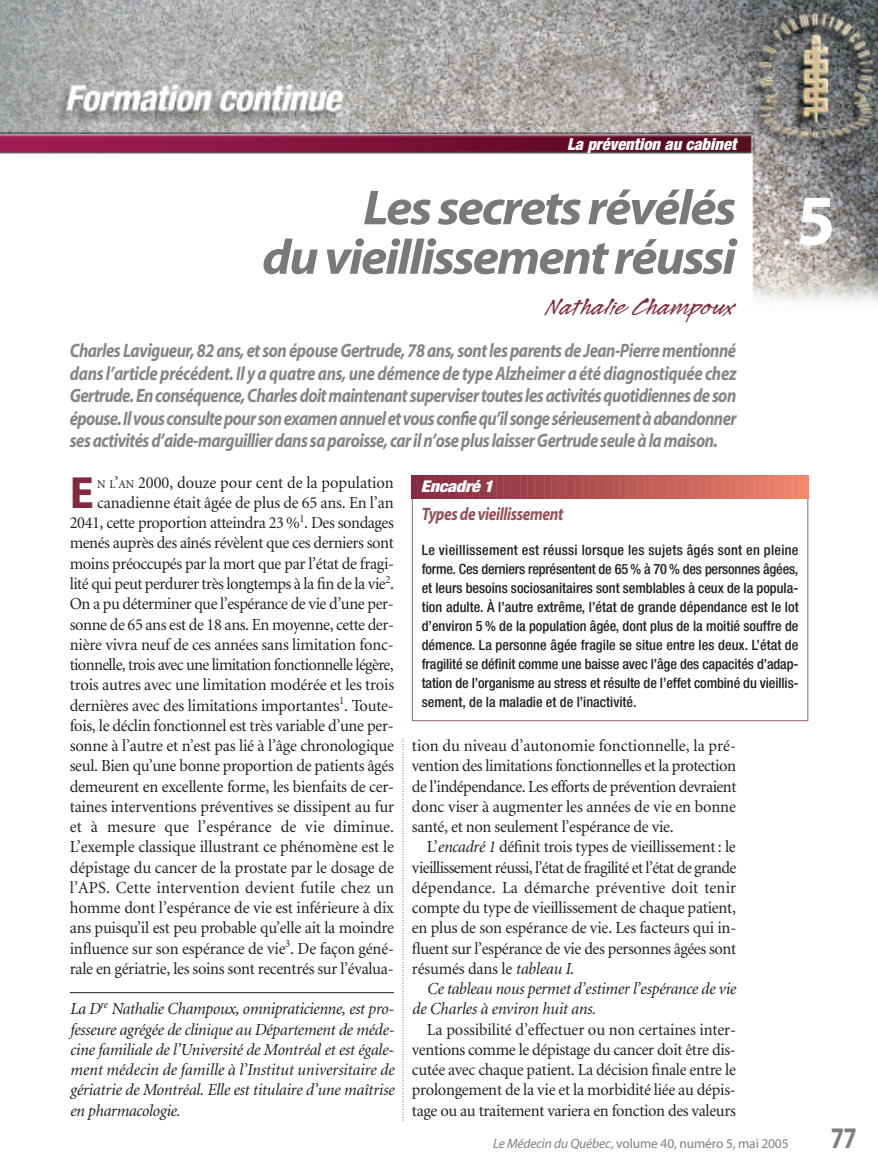
<style>
.page{position:relative;width:878px;height:1175px;background:#fff}
.page>*{position:absolute;margin:0;border:0;box-sizing:border-box;transform-origin:0 0}
.t1{font:700 72px "Myriad";color:#fff}
.t2{font:italic 700 49.5px/49.5px "Myriad";letter-spacing:-.035em;color:#77797b;text-align:right;scale:1.05 1}
.t3{font:700 45.3px "Myriad";color:#82293f}
.t4{font:700 30px "Myriad";color:#7d7f81;scale:.8 1}
.t5{font:27px "Legault Std";color:#82293f;scale:1.2 1}
.t6{font:italic 700 19.5px/22.5px "Myriad";letter-spacing:-.03em;color:#838588;text-align:justify;scale:.85 1}
.t7{font:italic 700 18px "Myriad";letter-spacing:-.025em;color:#944f56;scale:.85 1}
.t8{font:16.8px/20.2px "Minion";letter-spacing:-.015em;color:#231f20;text-align:justify}
.t9{font:italic 16.8px/20.2px "Minion";letter-spacing:-.015em;color:#231f20}
.t10{font:italic 900 condensed 16.5px "Helvetica Neue";color:#fff}
.t11{font:italic 900 condensed 16.2px "Helvetica Neue";letter-spacing:-.015em;color:#fff;scale:1.11 1}
.t12{font:500 condensed 14.25px/18.9px "Helvetica Neue";color:#231f20;text-align:justify}
.t13{font:13.5px "Myriad";letter-spacing:-.01em;color:#7d7f81}
.s1{font-size:11.85px}
.s2{font-style:italic}
</style>
<div class="page">
<img style="left:0;top:0;width:878px;height:303px">
<svg style="left:402px;top:739px;width:1px;height:381px"></svg>
<hr style="left:70px;top:992px;width:324px;height:1px;background:#231f20">
<svg style="left:412px;top:476px;width:396px;height:22px;background:#b65755"></svg>
<p class="t10" style="left:567px;top:138px;width:170px">La prévention au cabinet</p>
<h2 class="t2" style="left:262px;top:188px;width:453px">Les secrets révélés<br>du vieillissement réussi</h2>
<h3 class="t5" style="left:547px;top:289px;width:159px">Nathalie Champoux</h3>
<p class="t6" style="left:70px;top:341px;width:785px">Charles Lavigueur, 82 ans, et son épouse Gertrude, 78 ans, sont les parents de Jean-Pierre mentionné dans l’article précédent. Il y a quatre ans, une démence de type Alzheimer a été diagnostiquée chez Gertrude. En conséquence, Charles doit maintenant superviser toutes les activités quotidiennes de son épouse. Il vous consulte pour son examen annuel et vous confie qu’il songe sérieusement à abandonner ses activités d’aide-marguillier dans sa paroisse, car il n’ose plus laisser Gertrude seule à la maison.</p>
<h1 class="t1" style="left:796px;top:193px;width:40px">5</h1>
<p class="t8" style="left:70px;top:473px;width:326px;text-align:right"><span class="s1">N L</span>’<span class="s1">AN</span> 2000, douze pour cent de la population canadienne était âgée de plus de 65 ans. En l’an 2041, cette proportion atteindra 23 %<sup>1</sup>. Des sondages menés auprès des aînés révèlent que ces derniers sont moins préoccupés par la mort que par l’état de fragi&shy;lité qui peut perdurer très longtemps à la fin de la vie<sup>2</sup>.<br>On a pu déterminer que l’espérance de vie d’une per&shy;sonne de 65 ans est de 18 ans. En moyenne, cette der&shy;nière vivra neuf de ces années sans limitation fonc&shy;tionnelle, trois avec une limitation fonctionnelle légère, trois autres avec une limitation modérée et les trois dernières avec des limitations importantes<sup>1</sup>. Toute&shy;fois, le déclin fonctionnel est très variable d’une per&shy;sonne à l’autre et n’est pas lié à l’âge chronologique seul. Bien qu’une bonne proportion de patients âgés demeurent en excellente forme, les bienfaits de cer&shy;taines interventions préventives se dissipent au fur et à mesure que l’espérance de vie diminue.<br>L’exemple classique illustrant ce phénomène est le dépistage du cancer de la prostate par le dosage de l’APS. Cette intervention devient futile chez un homme dont l’espérance de vie est inférieure à dix ans puisqu’il est peu probable qu’elle ait la moindre influence sur son espérance de vie<sup>3</sup>. De façon géné&shy;rale en gériatrie, les soins sont recentrés sur l’évalua-</p>
<h3 class="t3" style="left:70px;top:476px;width:26px">E</h3>
<p class="t9" style="left:70px;top:1000px;width:326px;text-align:justify">La D<sup>re</sup> Nathalie Champoux, omnipraticienne, est pro&shy;fesseure agrégée de clinique au Département de méde&shy;cine familiale de l’Université de Montréal et est égale&shy;ment médecin de famille à l’Institut universitaire de gériatrie de Montréal. Elle est titulaire d’une maîtrise en pharmacologie.</p>
<p class="t11" style="left:421px;top:481px;width:67px">Encadré 1</p>
<p class="t7" style="left:422px;top:507px;width:168px">Types de vieillissement</p>
<p class="t12" style="left:422px;top:542px;width:378px">Le vieillissement est réussi lorsque les sujets âgés sont en pleine forme. Ces derniers représentent de 65 % à 70 % des personnes âgées, et leurs besoins sociosanitaires sont semblables à ceux de la popula&shy;tion adulte. À l’autre extrême, l’état de grande dépendance est le lot d’environ 5 % de la population âgée, dont plus de la moitié souffre de démence. La personne âgée fragile se situe entre les deux. L’état de fragilité se définit comme une baisse avec l’âge des capacités d’adap&shy;tation de l’organisme au stress et résulte de l’effet combiné du vieillis&shy;sement, de la maladie et de l’inactivité.</p>
<p class="t8" style="left:412px;top:737px;width:326px">tion du niveau d’autonomie fonctionnelle, la pré&shy;vention des limitations fonctionnelles et la protection de l’indépendance. Les efforts de prévention devraient donc viser à augmenter les années de vie en bonne santé, et non seulement l’espérance de vie.</p>
<p class="t8" style="left:412px;top:838px;width:326px;text-indent:15px">L’<span class="s2">encadré 1</span> définit trois types de vieillissement : le vieillissement réussi, l’état de fragilité et l’état de grande dépendance. La démarche préventive doit tenir compte du type de vieillissement de chaque patient, en plus de son espérance de vie. Les facteurs qui in&shy;fluent sur l’espérance de vie des personnes âgées sont résumés dans le <span class="s2">tableau I</span>.</p>
<p class="t9" style="left:412px;top:980px;width:325px;text-indent:15px">Ce tableau nous permet d’estimer l’espérance de vie de Charles à environ huit ans.</p>
<p class="t8" style="left:412px;top:1020px;width:325px;text-indent:15px">La possibilité d’effectuer ou non certaines inter&shy;ventions comme le dépistage du cancer doit être dis&shy;cutée avec chaque patient. La décision finale entre le prolongement de la vie et la morbidité liée au dépis&shy;tage ou au traitement variera en fonction des valeurs</p>
<p class="t13" style="left:493px;top:1138px;width:297px"><span class="s2">Le Médecin du Québec,</span> volume 40, numéro 5, mai 2005</p>
<h3 class="t4" style="left:830px;top:1126px;width:34px">77</h3>
</div>
